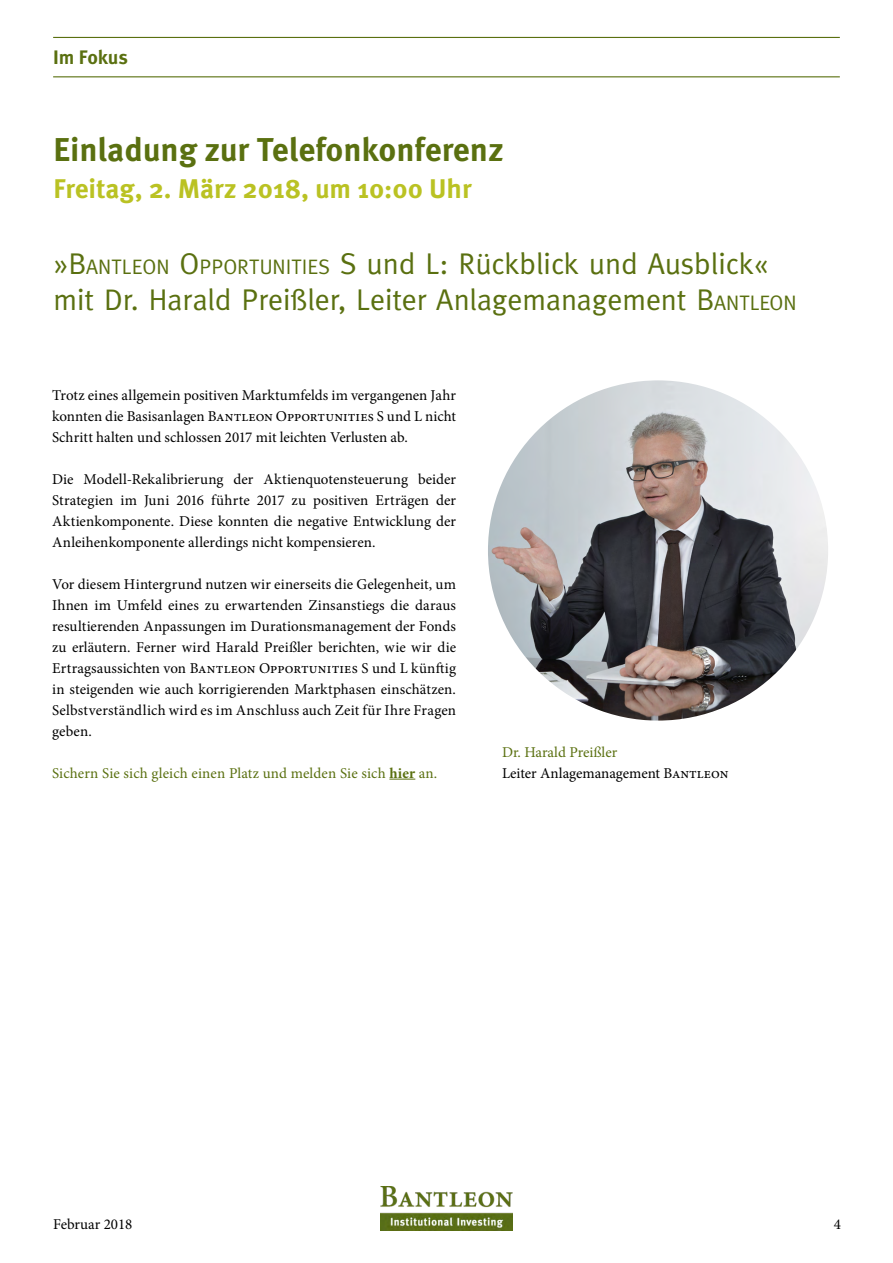
<style>
.page{position:relative;width:893px;height:1263px;background:#fff}
.page>*{position:absolute;margin:0;border:0;box-sizing:border-box;transform-origin:0 0}
.t1{font:700 33px "Meta OT";letter-spacing:-.01em;color:#5a7010}
.t2{font:30px/36px "Meta";color:#5a7010}
.t3{font:700 27px "Meta OT";color:#bac223}
.t4{font:700 19.5px "Meta OT";color:#5a7010}
.t5{font:15px/21px "Minion Pro";letter-spacing:.005em;color:#000;text-align:justify}
.t6{font:15px "Minion Pro";letter-spacing:.005em;color:#5a7010}
.s1{font-style:inherit}
.s2{font-size:21px}
.s3{font-weight:700}
</style>
<div class="page">
<img style="left:380px;top:1186px;width:133px;height:44px">
<hr style="left:53px;top:37px;width:787px;height:1px;background:#5a7010">
<hr style="left:53px;top:76px;width:787px;height:1px;background:#5a7010">
<svg style="left:389px;top:779px;width:26px;height:1px"></svg>
<img style="left:488px;top:380px;width:340px;height:340px;border-radius:170px">
<h3 class="t4" style="left:53px;top:44px;width:76px">Im Fokus</h3>
<h1 class="t1" style="left:54px;top:129px;width:452px">Einladung zur Telefonkonferenz</h1>
<h3 class="t3" style="left:54px;top:172px;width:420px">Freitag, 2. März 2018, um 10:00 Uhr</h3>
<h2 class="t2" style="left:54px;top:245px;width:744px">»<span class="s1">B</span><span class="s2">ANTLEON</span> <span class="s1">O</span> <span class="s2">PPORTUNITIES</span> <span class="s1">S</span> und <span class="s1">L</span>: Rückblick und Ausblick« mit Dr. Harald Preißler, Leiter Anlagemanagement <span class="s1">B</span><span class="s2">ANTLEON</span></h2>
<p class="t5" style="left:52px;top:384px;width:405px">Trotz eines allgemein positiven Marktumfelds im vergangenen Jahr konnten die Basisanlagen Bantleon Opportunities S und L nicht Schritt halten und schlossen 2017 mit leichten Verlusten ab.</p>
<p class="t5" style="left:52px;top:468px;width:405px">Die Modell-Rekalibrierung der Aktienquotensteuerung beider Strategien im Juni 2016 führte 2017 zu positiven Erträgen der Aktienkomponente. Diese konnten die negative Entwicklung der Anleihenkomponente allerdings nicht kompensieren.</p>
<p class="t5" style="left:52px;top:573px;width:405px">Vor diesem Hintergrund nutzen wir einerseits die Gelegenheit, um Ihnen im Umfeld eines zu erwartenden Zinsanstiegs die daraus resultierenden Anpassungen im Durationsmanagement der Fonds zu erläutern. Ferner wird Harald Preißler berichten, wie wir die Ertragsaussichten von Bantleon Opportunities S und L künftig in steigenden wie auch korrigierenden Marktphasen einschätzen.<br>Selbstverständlich wird es im Anschluss auch Zeit für Ihre Fragen geben.</p>
<p class="t6" style="left:52px;top:763px;width:387px">Sichern Sie sich gleich einen Platz und melden Sie sich <span class="s3">hier</span> an.</p>
<p class="t6" style="left:502px;top:742px;width:117px">Dr. Harald Preißler</p>
<p class="t5" style="left:502px;top:762px;width:228px">Leiter Anlagemanagement Bantleon</p>
<p class="t5" style="left:53px;top:1214px;width:81px">Februar 2018</p>
<p class="t5" style="left:834px;top:1214px;width:9px">4</p>
</div>
